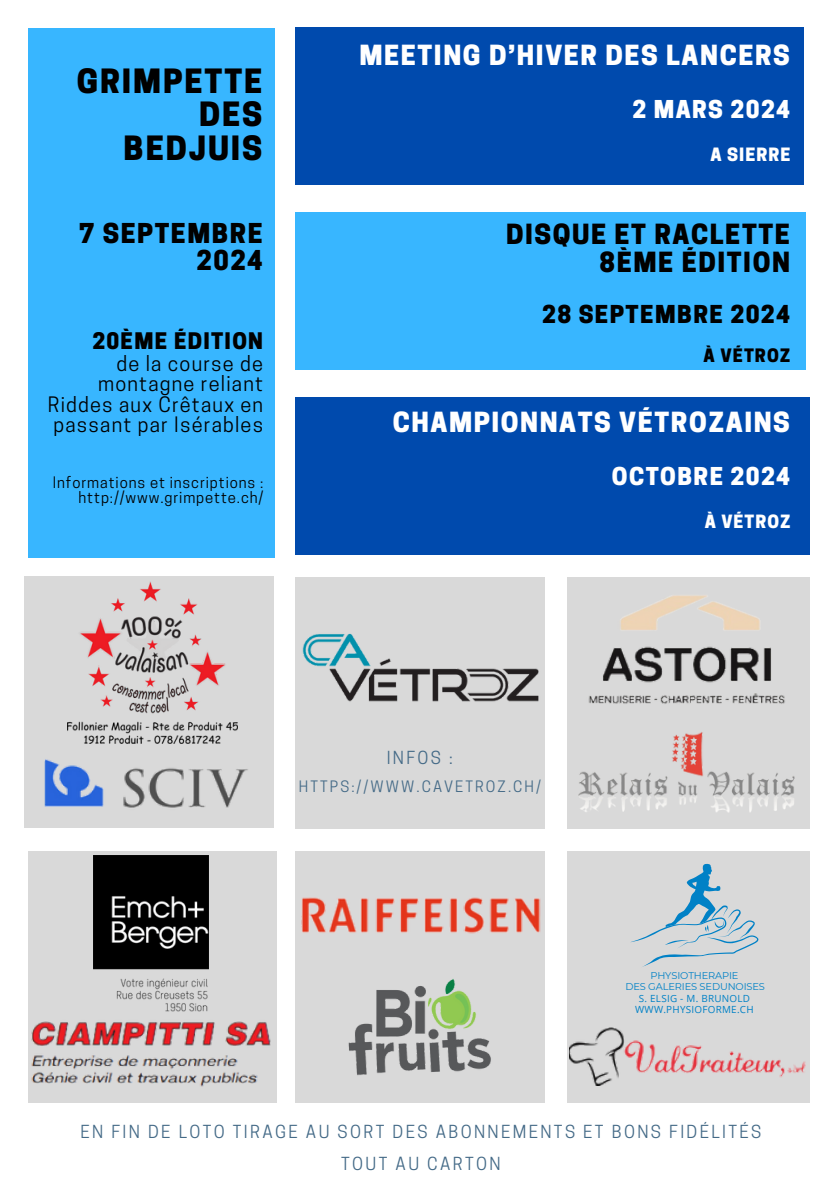
<style>
.page{position:relative;width:839px;height:1191px;background:#fff}
.page>*{position:absolute;margin:0;border:0;box-sizing:border-box;transform-origin:0 0}
.t1{font:800 31.4px/33.2px "Cooper Hewitt";letter-spacing:.06em;color:#000;text-align:right}
.t2{font:800 26px "Cooper Hewitt";letter-spacing:.06em;color:#fff}
.t3{font:800 26px "Cooper Hewitt";letter-spacing:.06em;color:#000}
.t4{font:800 25.8px "Cooper Hewitt";letter-spacing:.06em;color:#000}
.t5{font:800 23.2px "Cooper Hewitt";letter-spacing:.06em;color:#fff}
.t6{font:800 23.2px "Cooper Hewitt";letter-spacing:.06em;color:#000}
.t7{font:800 21.4px "Cooper Hewitt";letter-spacing:.06em;color:#000}
.t8{font:20px/20.4px "Cooper Hewitt";letter-spacing:.06em;color:#000;text-align:right}
.t9{font:800 17.4px "Cooper Hewitt";letter-spacing:.06em;color:#000}
.t10{font:800 17.2px "Cooper Hewitt";letter-spacing:.06em;color:#fff}
.t11{font:17px "Cooper Hewitt";letter-spacing:.14em;color:#446a87}
.t12{font:15px/15px "Cooper Hewitt";letter-spacing:.06em;color:#000;text-align:right}
.t13{font:14.8px "Cooper Hewitt";letter-spacing:.14em;color:#446a87}
.t14{font:9.8px "Montserrat";letter-spacing:-.015em;color:#0081c6}
.t15{font:9.8px/11.4px "Open Sans";letter-spacing:.03em;color:#0081c6;text-align:center}
</style>
<div class="page">
<div style="left:295px;top:851px;width:249px;height:251px;background:#d9d9d9"></div>
<div style="left:28px;top:851px;width:248px;height:251px;background:#d9d9d9"></div>
<div style="left:566px;top:851px;width:243px;height:251px;background:#d9d9d9"></div>
<div style="left:566px;top:577px;width:243px;height:251px;background:#d9d9d9"></div>
<div style="left:295px;top:28px;width:508px;height:157px;background:#004aad"></div>
<div style="left:28px;top:28px;width:246px;height:529px;background:#38b6ff"></div>
<img style="left:570px;top:1027px;width:240px;height:59px">
<img style="left:301px;top:897px;width:240px;height:37px">
<img style="left:588px;top:595px;width:197px;height:109px">
<img style="left:348px;top:979px;width:143px;height:97px">
<div style="left:295px;top:577px;width:249px;height:251px;background:#d9d9d9"></div>
<img style="left:31px;top:1021px;width:239px;height:66px">
<img style="left:93px;top:856px;width:116px;height:171px">
<div style="left:24px;top:577px;width:249px;height:251px;background:#d9d9d9"></div>
<img style="left:44px;top:759px;width:204px;height:49px">
<div style="left:295px;top:213px;width:510px;height:157px;background:#38b6ff"></div>
<div style="left:295px;top:397px;width:514px;height:157px;background:#004aad"></div>
<img style="left:68px;top:582px;width:169px;height:162px">
<img style="left:578px;top:732px;width:216px;height:81px">
<img style="left:302px;top:627px;width:243px;height:81px">
<svg style="left:630px;top:864px;width:125px;height:85px"></svg>
<p class="t1" style="left:77px;top:69px;width:187px">GRIMPETTE<br>DES</p>
<p class="t1" style="left:124px;top:135px;width:140px">BEDJUIS</p>
<p class="t4" style="left:79px;top:224px;width:185px">7 SEPTEMBRE</p>
<p class="t4" style="left:196px;top:251px;width:68px">2024</p>
<p class="t7" style="left:92px;top:333px;width:172px">20ÈME ÉDITION</p>
<p class="t8" style="left:48px;top:356px;width:217px">de la course de montagne reliant<br>Riddes aux Crêtaux en passant par Isérables</p>
<p class="t12" style="left:53px;top:476px;width:212px">Informations et inscriptions : http://www.grimpette.ch/</p>
<p class="t2" style="left:359px;top:46px;width:432px">MEETING D’HIVER DES LANCERS</p>
<p class="t5" style="left:632px;top:100px;width:159px">2 MARS 2024</p>
<p class="t10" style="left:710px;top:148px;width:82px">A SIERRE</p>
<p class="t3" style="left:506px;top:225px;width:285px">DISQUE ET RACLETTE</p>
<p class="t3" style="left:599px;top:252px;width:192px">8ÈME ÉDITION</p>
<p class="t6" style="left:542px;top:305px;width:249px">28 SEPTEMBRE 2024</p>
<p class="t9" style="left:703px;top:349px;width:88px">À VÉTROZ</p>
<p class="t2" style="left:392px;top:412px;width:399px">CHAMPIONNATS VÉTROZAINS</p>
<p class="t5" style="left:612px;top:467px;width:180px">OCTOBRE 2024</p>
<p class="t10" style="left:704px;top:515px;width:87px">À VÉTROZ</p>
<p class="t11" style="left:386px;top:751px;width:68px">INFOS :</p>
<p class="t13" style="left:299px;top:781px;width:243px">HTTPS://WWW.CAVETROZ.CH/</p>
<p class="t14" style="left:650px;top:969px;width:90px">PHYSIOTHERAPIE</p>
<p class="t14" style="left:625px;top:981px;width:141px">DES GALERIES SEDUNOISES</p>
<p class="t15" style="left:635px;top:993px;width:120px">S. ELSIG - M. BRUNOLD<br>WWW.PHYSIOFORME.CH</p>
<p class="t11" style="left:81px;top:1126px;width:682px">EN FIN DE LOTO TIRAGE AU SORT DES ABONNEMENTS ET BONS FIDÉLITÉS</p>
<p class="t11" style="left:341px;top:1157px;width:161px">TOUT AU CARTON</p>
</div>
